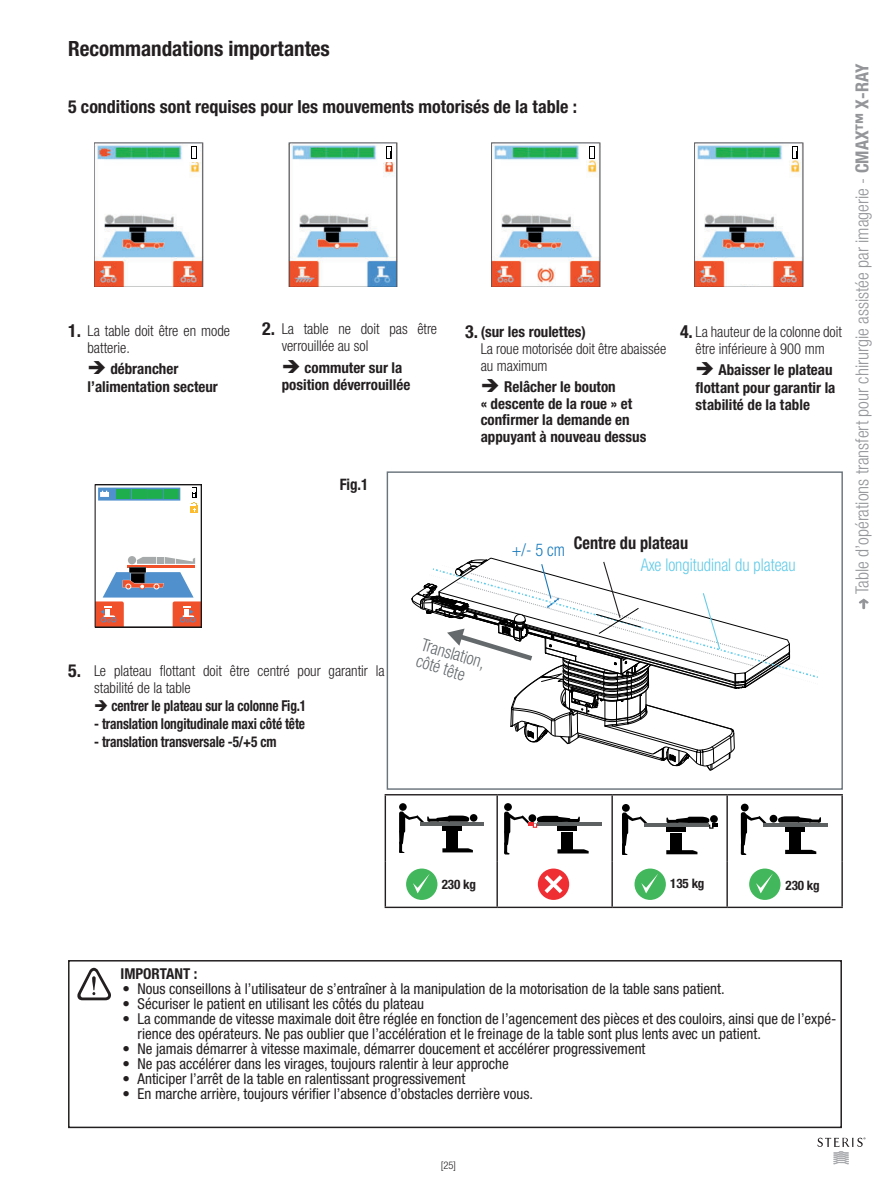
<style>
.page{position:relative;width:893px;height:1187px;background:#fff}
.page>*{position:absolute;margin:0;border:0;box-sizing:border-box;transform-origin:0 0}
.t1{font:700 condensed 21px "Helvetica Neue LTW1 G";color:#231f20}
.t2{font:300 condensed 18px "Helvetica Neue LTW1 G";color:#939598}
.t3{font:700 condensed 18px "Helvetica Neue LTW1 G";color:#231f20}
.t4{font:700 condensed 18px "Helvetica Neue LT Pro";color:#231f20}
.t5{font:300 condensed 17.55px "Helvetica Neue LTW1 G";color:#63cbe8;scale:.93 1}
.t6{font:300 condensed 17.55px/17.2px "Helvetica Neue LTW1 G";color:#62686b;scale:.93 1}
.t7{font:700 condensed 17.55px "Helvetica Neue LTW1 G";color:#231f20;scale:.93 1}
.t8{font:300 condensed 17.55px "Helvetica Neue LTW1 G";color:#1679bb;scale:.93 1}
.t9{font:700 condensed 15.75px "Helvetica Neue LTW1 G";color:#231f20;scale:.95 1}
.t10{font:condensed 15px/15px "Helvetica Neue LTW1 G";color:#231f20}
.t11{font:700 condensed 15px/17.2px "Helvetica Neue LTW1 G";color:#231f20}
.t12{font:300 condensed 15px/17px "Helvetica Neue LTW1 G";color:#231f20}
.t13{font:700 condensed 15px "Helvetica Neue LTW1 G";color:#231f20;scale:.89 1}
.t14{font:700 condensed 13.05px "Helvetica Neue LTW1 G";letter-spacing:-.01em;color:#231f20}
.t15{font:300 condensed 10.5px "Helvetica Neue LTW1 G";color:#231f20}
.s1{font-family:"Helvetica Neue LT Pro";font-weight:700}
</style>
<div class="page">
<svg style="left:859px;top:598px;width:10px;height:11px"></svg>
<svg style="left:818px;top:1137px;width:48px;height:27px"></svg>
<div style="left:192px;top:487px;width:5px;height:11px;background:#000001"></div>
<div style="left:98px;top:487px;width:82px;height:13px;background:#5090cc"></div>
<div style="left:164px;top:489px;width:15px;height:10px;background:#1fae4d"></div>
<div style="left:132px;top:489px;width:15px;height:10px;background:#1fae4d"></div>
<div style="left:116px;top:489px;width:15px;height:10px;background:#1fae4d"></div>
<svg style="left:147px;top:489px;width:16px;height:10px"></svg>
<svg style="left:100px;top:490px;width:9px;height:7px"></svg>
<div style="left:191px;top:507px;width:7px;height:6px;background:#fdbb2e"></div>
<svg style="left:191px;top:488px;width:7px;height:24px"></svg>
<svg style="left:97px;top:556px;width:102px;height:69px"></svg>
<img style="left:95px;top:143px;width:108px;height:143px">
<svg style="left:188px;top:144px;width:12px;height:17px"></svg>
<img style="left:289px;top:143px;width:108px;height:143px">
<svg style="left:383px;top:144px;width:11px;height:17px"></svg>
<img style="left:492px;top:143px;width:108px;height:143px">
<svg style="left:586px;top:144px;width:12px;height:16px"></svg>
<img style="left:695px;top:143px;width:108px;height:143px">
<svg style="left:789px;top:144px;width:12px;height:16px"></svg>
<div style="left:68px;top:959px;width:774px;height:168px;border:2px solid #231f20"></div>
<svg style="left:77px;top:967px;width:34px;height:33px"></svg>
<svg style="left:386px;top:795px;width:455px;height:105px"></svg>
<hr style="left:385px;top:794px;width:112px;height:1px;background:#231f20">
<hr style="left:385px;top:795px;width:1px;height:66px;background:#231f20">
<hr style="left:497px;top:794px;width:115px;height:1px;background:#231f20">
<hr style="left:496px;top:795px;width:2px;height:66px;background:#231f20">
<hr style="left:612px;top:794px;width:115px;height:1px;background:#231f20">
<hr style="left:611px;top:795px;width:2px;height:66px;background:#231f20">
<hr style="left:727px;top:794px;width:116px;height:1px;background:#231f20">
<hr style="left:726px;top:795px;width:2px;height:66px;background:#231f20">
<hr style="left:841px;top:795px;width:2px;height:66px;background:#231f20">
<hr style="left:385px;top:861px;width:1px;height:45px;background:#231f20">
<hr style="left:496px;top:861px;width:2px;height:45px;background:#231f20">
<hr style="left:611px;top:861px;width:2px;height:45px;background:#231f20">
<hr style="left:726px;top:861px;width:2px;height:45px;background:#231f20">
<hr style="left:841px;top:861px;width:2px;height:45px;background:#231f20">
<hr style="left:385px;top:906px;width:112px;height:2px;background:#231f20">
<hr style="left:497px;top:906px;width:115px;height:2px;background:#231f20">
<hr style="left:612px;top:906px;width:115px;height:2px;background:#231f20">
<hr style="left:727px;top:906px;width:116px;height:2px;background:#231f20">
<svg style="left:395px;top:803px;width:92px;height:49px"></svg>
<hr style="left:421px;top:822px;width:63px;height:3px;background:#5d6162">
<div style="left:504px;top:803px;width:8px;height:7px;background:#000001;border-radius:50%"></div>
<svg style="left:504px;top:811px;width:85px;height:43px"></svg>
<hr style="left:537px;top:822px;width:65px;height:3px;background:#5d6162">
<hr style="left:666px;top:827px;width:20px;height:4px;background:#000001">
<div style="left:670px;top:832px;width:12px;height:19px;background:#000001"></div>
<svg style="left:666px;top:850px;width:31px;height:4px"></svg>
<div style="left:622px;top:804px;width:8px;height:7px;background:#000001;border-radius:50%"></div>
<svg style="left:622px;top:812px;width:34px;height:42px"></svg>
<svg style="left:666px;top:816px;width:52px;height:13px"></svg>
<hr style="left:644px;top:823px;width:65px;height:3px;background:#5d6162">
<div style="left:741px;top:803px;width:8px;height:8px;background:#000001;border-radius:50%"></div>
<svg style="left:741px;top:812px;width:80px;height:42px"></svg>
<hr style="left:763px;top:823px;width:65px;height:3px;background:#5d6162">
<div style="left:406px;top:868px;width:31px;height:31px;background:#42b75b;border-radius:50%"></div>
<svg style="left:413px;top:874px;width:17px;height:19px"></svg>
<svg style="left:538px;top:868px;width:31px;height:31px"></svg>
<svg style="left:540px;top:871px;width:27px;height:26px"></svg>
<div style="left:634px;top:868px;width:32px;height:31px;background:#42b75b;border-radius:50%"></div>
<svg style="left:641px;top:874px;width:17px;height:19px"></svg>
<div style="left:749px;top:868px;width:31px;height:31px;background:#42b75b;border-radius:50%"></div>
<svg style="left:756px;top:874px;width:17px;height:19px"></svg>
<div style="left:387px;top:471px;width:456px;height:318px;border:1px solid #6a747b"></div>
<svg style="left:412px;top:559px;width:406px;height:211px"></svg>
<div style="left:734px;top:264px;width:27px;height:20px;background:#fff"></div>
<h1 class="t1" style="left:68px;top:37px;width:263px">Recommandations importantes</h1>
<p class="t3" style="left:68px;top:97px;width:511px">5 conditions sont requises pour les mouvements motorisés de la table :</p>
<p class="t4" style="left:262px;top:322px;width:14px">2.</p>
<p class="t11" style="left:481px;top:323px;width:107px">(sur les roulettes)</p>
<p class="t12" style="left:481px;top:340px;width:187px">La roue motorisée doit être abaissée au maximum</p>
<p class="t11" style="left:481px;top:379px;width:167px;line-height:16.5px">➔ Relâcher le bouton<br>« descente de la roue » et confirmer la demande en appuyant à nouveau dessus</p>
<p class="t4" style="left:68px;top:323px;width:14px">1.</p>
<p class="t12" style="left:282px;top:320px;width:157px">La table ne doit pas être verrouillée au sol</p>
<p class="t11" style="left:282px;top:359px;width:130px">➔ commuter sur la position déverrouillée</p>
<p class="t12" style="left:88px;top:322px;width:144px">La table doit être en mode batterie.</p>
<p class="t11" style="left:88px;top:360px;width:132px">➔ débrancher l’alimentation secteur</p>
<p class="t4" style="left:465px;top:324px;width:14px">3.</p>
<p class="t12" style="left:696px;top:323px;width:148px">La hauteur de la colonne doit être inférieure à 900 mm</p>
<p class="t11" style="left:696px;top:361px;width:141px">➔ Abaisser le plateau flottant pour garantir la stabilité de la table</p>
<p class="t4" style="left:680px;top:324px;width:14px">4.</p>
<p class="t9" style="left:340px;top:475px;width:32px">Fig.1</p>
<p class="t8" style="left:512px;top:540px;width:59px">+/- 5 cm</p>
<p class="t7" style="left:574px;top:533px;width:125px">Centre du plateau</p>
<p class="t5" style="left:641px;top:555px;width:168px">Axe longitudinal du plateau</p>
<p class="t2" style="left:852px;top:594px;width:532px;rotate:-90deg">Table d’opérations transfert pour chirurgie assistée par imagerie - <span class="s1">CMAX™ X-RAY</span></p>
<p class="t4" style="left:68px;top:663px;width:14px">5.</p>
<p class="t12" style="left:94px;top:662px;width:292px">Le plateau flottant doit être centré pour garantir la stabilité de la table</p>
<p class="t13" style="left:94px;top:697px;width:240px">➔ centrer le plateau sur la colonne Fig.1</p>
<p class="t13" style="left:94px;top:715px;width:238px">- translation longitudinale maxi côté tête</p>
<p class="t13" style="left:94px;top:733px;width:206px">- translation transversale -5/+5 cm</p>
<p class="t6" style="left:424px;top:635px;width:72px;rotate:17deg">Translation, côté tête</p>
<p class="t14" style="left:442px;top:877px;width:36px">230 kg</p>
<p class="t14" style="left:670px;top:876px;width:36px">135 kg</p>
<p class="t14" style="left:785px;top:877px;width:36px">230 kg</p>
<p class="t11" style="left:121px;top:964px;width:78px">IMPORTANT :</p>
<p class="t10" style="left:123px;top:981px;width:604px">• Nous conseillons à l’utilisateur de s’entraîner à la manipulation de la motorisation de la table sans patient.</p>
<p class="t10" style="left:123px;top:996px;width:303px">• Sécuriser le patient en utilisant les côtés du plateau</p>
<p class="t10" style="left:138px;top:1011px;width:700px;text-indent:-15px">• La commande de vitesse maximale doit être réglée en fonction de l’agencement des pièces et des couloirs, ainsi que de l’expé&shy;rience des opérateurs. Ne pas oublier que l’accélération et le freinage de la table sont plus lents avec un patient.</p>
<p class="t10" style="left:123px;top:1041px;width:524px">• Ne jamais démarrer à vitesse maximale, démarrer doucement et accélérer progressivement</p>
<p class="t10" style="left:123px;top:1056px;width:388px">• Ne pas accélérer dans les virages, toujours ralentir à leur approche</p>
<p class="t10" style="left:123px;top:1071px;width:344px">• Anticiper l’arrêt de la table en ralentissant progressivement</p>
<p class="t10" style="left:123px;top:1086px;width:412px">• En marche arrière, toujours vérifier l’absence d’obstacles derrière vous.</p>
<p class="t15" style="left:441px;top:1159px;width:17px">[25]</p>
</div>
